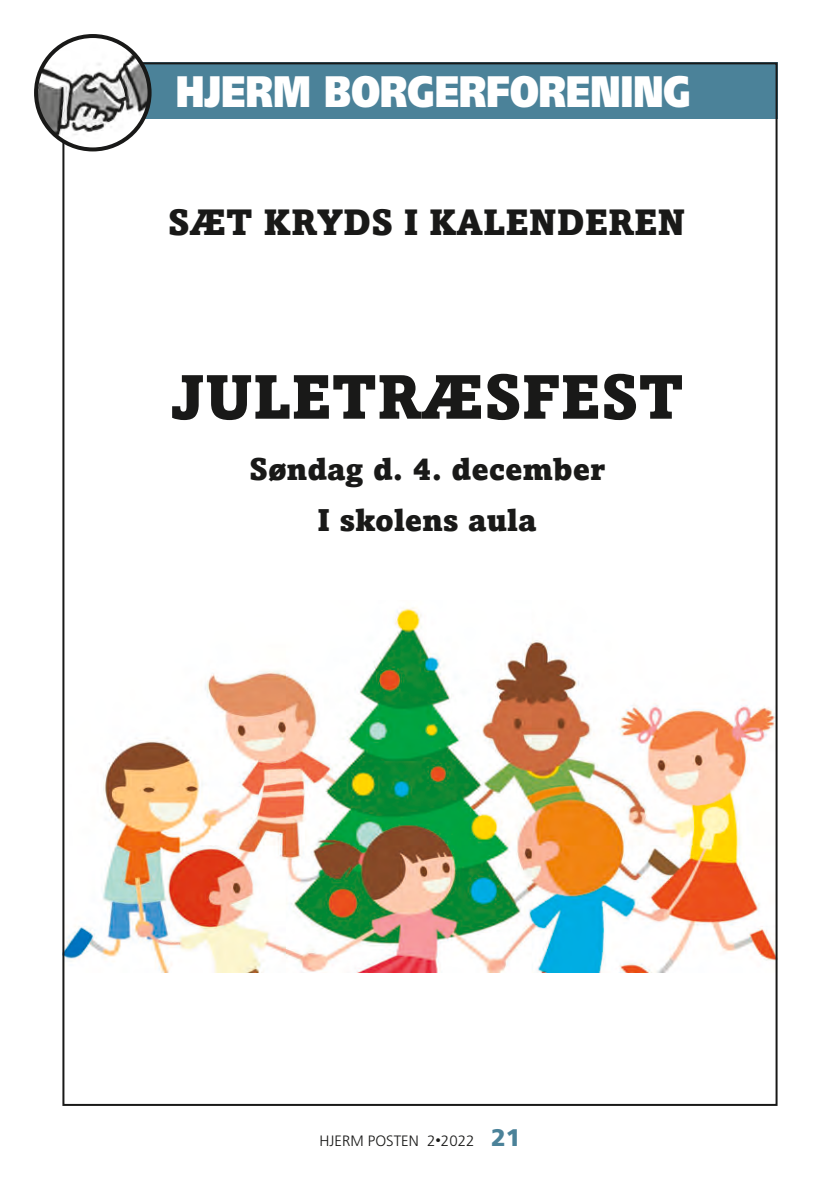
<style>
.page{position:relative;width:840px;height:1191px;background:#fff}
.page>*{position:absolute;margin:0;border:0;box-sizing:border-box;transform-origin:0 0}
.t1{font:900 62.2px "Amasis MT Pro";color:#191918}
.t2{font:900 44px "Frutiger LT Std";color:#fff;scale:.8 1}
.t3{font:900 36.2px "Amasis MT Pro";color:#191918}
.t4{font:900 31.2px/50.8px "Amasis MT Pro";color:#191918;text-align:center}
.t5{font:300 15px "Frutiger LT Std";color:#191918}
.s1{font-size:11px}
.s2{font-weight:900;font-size:24px;color:#4b8299}
</style>
<div class="page">
<div style="left:62px;top:62px;width:715px;height:57px;background:#4b8299"></div>
<img style="left:65px;top:607px;width:709px;height:366px">
<img style="left:36px;top:36px;width:113px;height:113px;border-radius:57px">
<div style="left:34px;top:34px;width:117px;height:117px;border:4px solid #191918;border-radius:50%"></div>
<h2 class="t2" style="left:176px;top:65px;width:644px">HJERM BORGERFORENING</h2>
<p class="t3" style="left:168px;top:200px;width:519px">SÆT KRYDS I KALENDEREN</p>
<h1 class="t1" style="left:170px;top:358px;width:515px">JULETRÆSFEST</h1>
<p class="t4" style="left:249px;top:443px;width:357px">Søndag d. 4. december<br>I skolens aula</p>
<p class="t5" style="left:319px;top:1132px;width:202px">HJERM POSTEN 2<span class="s1">•</span>2022 <span class="s2">21</span></p>
</div>
